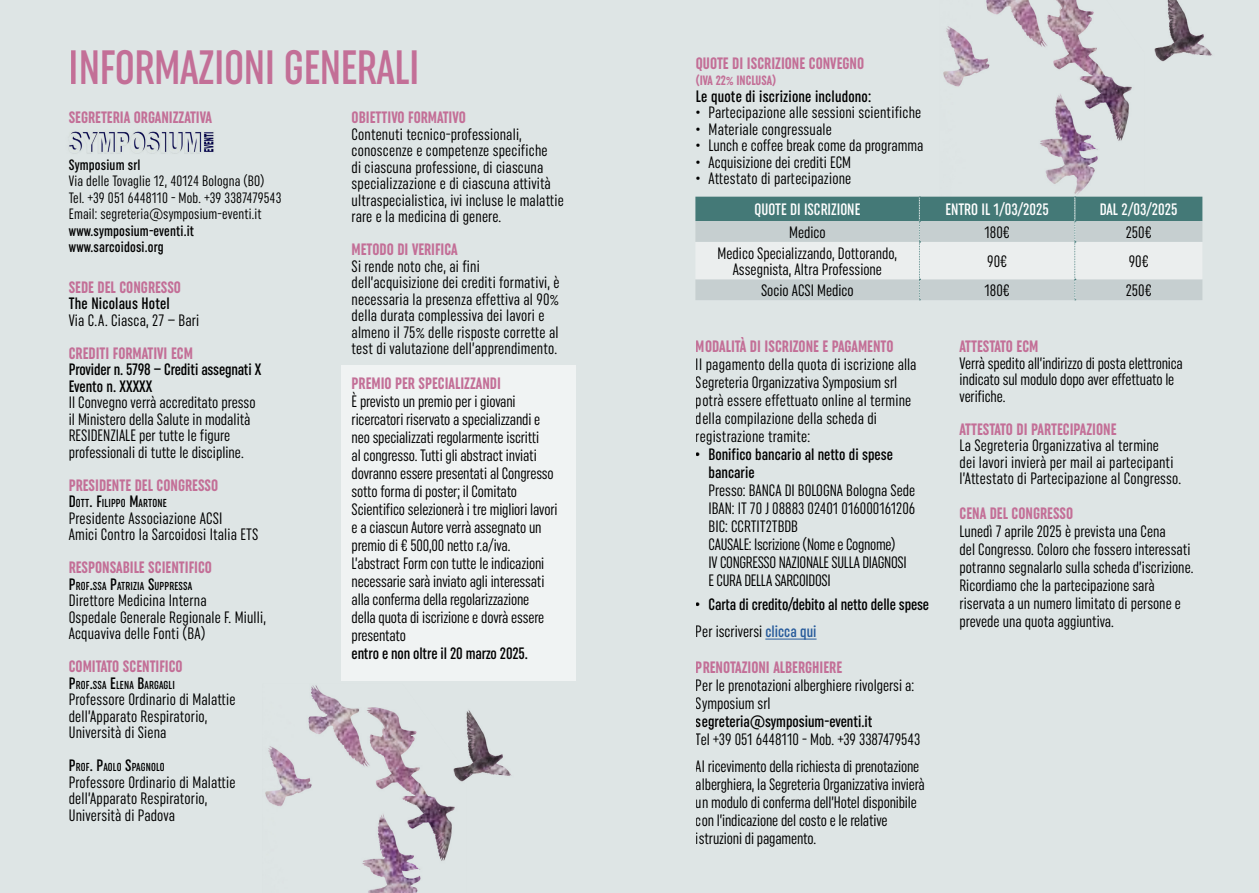
<style>
.page{position:relative;width:1259px;height:893px;background:#dee5e5}
.page>*{position:absolute;margin:0;border:0;box-sizing:border-box;transform-origin:0 0}
.t1{font:500 extra-condensed 48.15px "Uniform";letter-spacing:-.01em;color:#c36f97}
.t2{font:extra-condensed 16.5px/18px "Uniform";color:#000}
.t3{font:700 extra-condensed 16.5px "Uniform";color:#c36f97}
.t4{font:500 extra-condensed 16.5px/18px "Uniform";color:#000}
.t5{font:extra-condensed 16.5px/18px "Uniform";letter-spacing:-.02em;color:#000}
.t6{font:500 extra-condensed 16.5px "Uniform";color:#fff}
.t7{font:extra-condensed 15px "Uniform";letter-spacing:.01em;color:#000}
.t8{font:500 extra-condensed 15px "Uniform";letter-spacing:.01em;color:#000}
.t9{font:700 extra-condensed 13.5px "Uniform";color:#c36f97}
.t10{font:500 extra-condensed 11.55px "Uniform";letter-spacing:.015em;color:#000}
.s1{font-size:16.5px}
.s2{font-weight:400}
.s3{color:#275b9b}
</style>
<div class="page">
<img style="left:69px;top:131px;width:145px;height:23px">
<img style="left:265px;top:685px;width:187px;height:208px">
<img style="left:434px;top:685px;width:78px;height:146px">
<div style="left:341px;top:365px;width:234px;height:316px;background:#f0f3f3"></div>
<img style="left:940px;top:0;width:204px;height:197px">
<img style="left:1135px;top:0;width:77px;height:111px">
<hr style="left:765px;top:639px;width:51px;height:1px;background:#275b9b">
<svg style="left:695px;top:197px;width:507px;height:103px"></svg>
<h1 class="t1" style="left:69px;top:39px;width:352px">INFORMAZIONI GENERALI</h1>
<p class="t3" style="left:69px;top:108px;width:145px">SEGRETERIA ORGANIZZATIVA</p>
<p class="t8" style="left:69px;top:156px;width:73px">Symposium srl</p>
<p class="t7" style="left:69px;top:172px;width:197px">Via delle Tovaglie 12, 40124 Bologna (BO)</p>
<p class="t7" style="left:69px;top:189px;width:214px">Tel. +39 051 6448110 - Mob. +39 3387479543</p>
<p class="t7" style="left:69px;top:205px;width:194px">Email: segreteria@symposium-eventi.it</p>
<p class="t8" style="left:69px;top:222px;width:127px">www.symposium-eventi.it</p>
<p class="t8" style="left:69px;top:238px;width:96px">www.sarcoidosi.org</p>
<p class="t3" style="left:69px;top:277px;width:114px">SEDE DEL CONGRESSO</p>
<p class="t4" style="left:69px;top:294px;width:103px">The Nicolaus Hotel</p>
<p class="t2" style="left:69px;top:311px;width:132px">Via C.A. Ciasca, 27 – Bari</p>
<p class="t3" style="left:69px;top:343px;width:126px">CREDITI FORMATIVI ECM</p>
<p class="t4" style="left:69px;top:361px;width:194px;line-height:16.5px">Provider n. 5798 – Crediti assegnati X<br>Evento n. XXXXX</p>
<p class="t2" style="left:69px;top:393px;width:188px">Il Convegno verrà accreditato presso</p>
<p class="t2" style="left:69px;top:410px;width:183px">il Ministero della Salute in modalità</p>
<p class="t2" style="left:69px;top:426px;width:163px">RESIDENZIALE per tutte le figure</p>
<p class="t2" style="left:69px;top:443px;width:176px">professionali di tutte le discipline.</p>
<p class="t3" style="left:69px;top:475px;width:151px">PRESIDENTE DEL CONGRESSO</p>
<p class="t10" style="left:69px;top:496px;width:99px"><span class="s1">D</span>OTT<span class="s1">. F</span>ILIPPO <span class="s1">M</span>ARTONE</p>
<p class="t2" style="left:69px;top:510px;width:191px;line-height:16.5px">Presidente Associazione ACSI<br>Amici Contro la Sarcoidosi Italia ETS</p>
<p class="t3" style="left:69px;top:558px;width:145px">RESPONSABILE SCIENTIFICO</p>
<p class="t10" style="left:69px;top:579px;width:125px"><span class="s1">P</span>ROF<span class="s1">.</span>SSA <span class="s1">P</span>ATRIZIA <span class="s1">S</span>UPPRESSA</p>
<p class="t2" style="left:69px;top:592px;width:199px;line-height:16.5px">Direttore Medicina Interna<br>Ospedale Generale Regionale F. Miulli,<br>Acquaviva delle Fonti (BA)</p>
<p class="t3" style="left:69px;top:657px;width:115px">COMITATO SCENTIFICO</p>
<p class="t10" style="left:69px;top:678px;width:108px"><span class="s1">P</span>ROF<span class="s1">.</span>SSA <span class="s1">E</span>LENA <span class="s1">B</span>ARGAGLI</p>
<p class="t2" style="left:69px;top:691px;width:168px;line-height:16.5px">Professore Ordinario di Malattie dell’Apparato Respiratorio,</p>
<p class="t2" style="left:69px;top:723px;width:99px">Università di Siena</p>
<p class="t10" style="left:69px;top:760px;width:97px"><span class="s1">P</span>ROF<span class="s1">. P</span>AOLO <span class="s1">S</span>PAGNOLO</p>
<p class="t2" style="left:69px;top:774px;width:168px;line-height:16.5px">Professore Ordinario di Malattie dell’Apparato Respiratorio,</p>
<p class="t2" style="left:69px;top:806px;width:108px">Università di Padova</p>
<p class="t3" style="left:352px;top:108px;width:116px">OBIETTIVO FORMATIVO</p>
<p class="t2" style="left:352px;top:125px;width:172px">Contenuti tecnico-professionali,</p>
<p class="t2" style="left:352px;top:141px;width:197px">conoscenze e competenze specifiche</p>
<p class="t2" style="left:352px;top:158px;width:193px">di ciascuna professione, di ciascuna</p>
<p class="t2" style="left:352px;top:174px;width:201px">specializzazione e di ciascuna attività</p>
<p class="t2" style="left:352px;top:191px;width:214px">ultraspecialistica, ivi incluse le malattie</p>
<p class="t2" style="left:352px;top:207px;width:151px">rare e la medicina di genere.</p>
<p class="t3" style="left:352px;top:240px;width:108px">METODO DI VERIFICA</p>
<p class="t2" style="left:352px;top:257px;width:130px">Si rende noto che, ai fini</p>
<p class="t2" style="left:352px;top:273px;width:209px">dell’acquisizione dei crediti formativi, è</p>
<p class="t2" style="left:352px;top:290px;width:209px">necessaria la presenza effettiva al 90%</p>
<p class="t2" style="left:352px;top:306px;width:194px">della durata complessiva dei lavori e</p>
<p class="t2" style="left:352px;top:323px;width:208px">almeno il 75% delle risposte corrette al</p>
<p class="t2" style="left:352px;top:339px;width:207px">test di valutazione dell’apprendimento.</p>
<p class="t3" style="left:352px;top:373px;width:151px">PREMIO PER SPECIALIZZANDI</p>
<p class="t2" style="left:352px;top:392px;width:166px">È previsto un premio per i giovani</p>
<p class="t2" style="left:352px;top:410px;width:190px">ricercatori riservato a specializzandi e</p>
<p class="t2" style="left:352px;top:428px;width:189px">neo specializzati regolarmente iscritti</p>
<p class="t2" style="left:352px;top:446px;width:187px">al congresso. Tutti gli abstract inviati</p>
<p class="t2" style="left:352px;top:464px;width:204px">dovranno essere presentati al Congresso</p>
<p class="t2" style="left:352px;top:482px;width:167px">sotto forma di poster; il Comitato</p>
<p class="t2" style="left:352px;top:500px;width:207px">Scientifico selezionerà i tre migliori lavori</p>
<p class="t2" style="left:352px;top:518px;width:191px">e a ciascun Autore verrà assegnato un</p>
<p class="t2" style="left:352px;top:536px;width:160px">premio di € 500,00 netto r.a/iva.</p>
<p class="t2" style="left:352px;top:554px;width:194px">L’abstract Form con tutte le indicazioni</p>
<p class="t2" style="left:352px;top:572px;width:194px">necessarie sarà inviato agli interessati</p>
<p class="t2" style="left:352px;top:590px;width:179px">alla conferma della regolarizzazione</p>
<p class="t2" style="left:352px;top:608px;width:194px">della quota di iscrizione e dovrà essere</p>
<p class="t2" style="left:352px;top:626px;width:56px">presentato</p>
<p class="t4" style="left:352px;top:644px;width:178px">entro e non oltre il 20 marzo 2025.</p>
<p class="t3" style="left:696px;top:53px;width:170px">QUOTE DI ISCRIZIONE CONVEGNO</p>
<p class="t9" style="left:696px;top:73px;width:82px">(IVA 22% INCLUSA)</p>
<p class="t4" style="left:696px;top:87px;width:177px">Le quote di iscrizione includono:</p>
<p class="t2" style="left:696px;top:103px;width:227px">• Partecipazione alle sessioni scientifiche</p>
<p class="t2" style="left:696px;top:120px;width:138px">• Materiale congressuale</p>
<p class="t2" style="left:696px;top:136px;width:229px">• Lunch e coffee break come da programma</p>
<p class="t2" style="left:696px;top:153px;width:157px">• Acquisizione dei crediti ECM</p>
<p class="t2" style="left:696px;top:169px;width:157px">• Attestato di partecipazione</p>
<p class="t6" style="left:754px;top:200px;width:107px">QUOTE DI ISCRIZIONE</p>
<p class="t6" style="left:945px;top:200px;width:105px">ENTRO IL 1/03/2025</p>
<p class="t6" style="left:1099px;top:200px;width:79px">DAL 2/03/2025</p>
<p class="t2" style="left:789px;top:223px;width:38px">Medico</p>
<p class="t2" style="left:984px;top:223px;width:27px">180€</p>
<p class="t2" style="left:1125px;top:223px;width:27px">250€</p>
<p class="t2" style="left:717px;top:244px;width:181px;line-height:16.5px;text-align:center">Medico Specializzando, Dottorando,<br>Assegnista, Altra Professione</p>
<p class="t2" style="left:987px;top:252px;width:21px">90€</p>
<p class="t2" style="left:1128px;top:252px;width:21px">90€</p>
<p class="t2" style="left:761px;top:281px;width:94px">Socio ACSI Medico</p>
<p class="t2" style="left:984px;top:281px;width:27px">180€</p>
<p class="t2" style="left:1125px;top:281px;width:27px">250€</p>
<p class="t3" style="left:696px;top:337px;width:199px">MODALITÀ DI ISCRIZONE E PAGAMENTO</p>
<p class="t2" style="left:696px;top:356px;width:222px">Il pagamento della quota di iscrizione alla Segreteria Organizzativa Symposium srl potrà essere effettuato online al termine della compilazione della scheda di registrazione tramite:</p>
<p class="t4" style="left:708px;top:445px;width:186px;text-indent:-13px">• Bonifico bancario al netto di spese bancarie</p>
<p class="t5" style="left:708px;top:482px;width:208px">Presso: BANCA DI BOLOGNA Bologna Sede<br>IBAN: IT 70 J 08883 02401 016000161206<br>BIC: CCRTIT2TBDB<br>CAUSALE: Iscrizione (Nome e Cognome)<br>IV CONGRESSO NAZIONALE SULLA DIAGNOSI<br>E CURA DELLA SARCOIDOSI</p>
<p class="t4" style="left:696px;top:591px;width:235px;line-height:27px">• Carta di credito/debito al netto delle spese<br><span class="s2">Per iscriversi</span> <span class="s3">clicca qui</span></p>
<p class="t3" style="left:696px;top:658px;width:148px">PRENOTAZIONI ALBERGHIERE</p>
<p class="t2" style="left:696px;top:677px;width:220px">Per le prenotazioni alberghiere rivolgersi a:<br>Symposium srl</p>
<p class="t4" style="left:696px;top:712px;width:178px">segreteria@symposium-eventi.it</p>
<p class="t2" style="left:696px;top:726px;width:226px;line-height:27px">Tel +39 051 6448110 - Mob. +39 3387479543<br>Al ricevimento della richiesta di prenotazione</p>
<p class="t2" style="left:696px;top:776px;width:230px">alberghiera, la Segreteria Organizzativa invierà un modulo di conferma dell’Hotel disponibile con l’indicazione del costo e le relative istruzioni di pagamento.</p>
<p class="t3" style="left:959px;top:337px;width:80px">ATTESTATO ECM</p>
<p class="t2" style="left:959px;top:355px;width:225px;line-height:16.5px">Verrà spedito all’indirizzo di posta elettronica indicato sul modulo dopo aver effettuato le verifiche.</p>
<p class="t3" style="left:959px;top:420px;width:158px">ATTESTATO DI PARTECIPAZIONE</p>
<p class="t2" style="left:959px;top:437px;width:223px;line-height:16.5px">La Segreteria Organizzativa al termine<br>dei lavori invierà per mail ai partecipanti l’Attestato di Partecipazione al Congresso.</p>
<p class="t3" style="left:959px;top:504px;width:115px">CENA DEL CONGRESSO</p>
<p class="t2" style="left:959px;top:522px;width:235px">Lunedì 7 aprile 2025 è prevista una Cena<br>del Congresso. Coloro che fossero interessati potranno segnalarlo sulla scheda d’iscrizione.<br>Ricordiamo che la partecipazione sarà riservata a un numero limitato di persone e prevede una quota aggiuntiva.</p>
</div>
